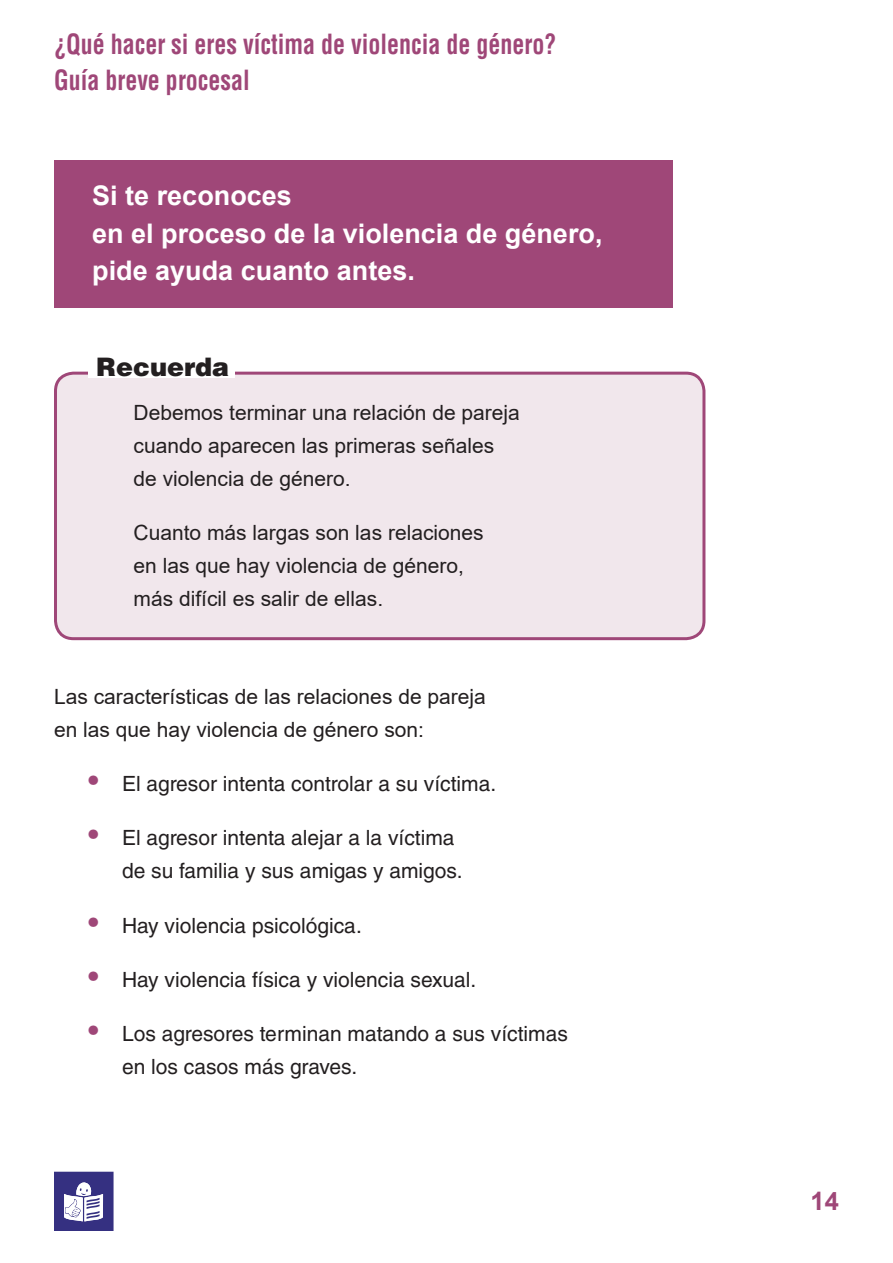
<style>
.page{position:relative;width:893px;height:1263px;background:#fff}
.page>*{position:absolute;margin:0;border:0;box-sizing:border-box;transform-origin:0 0}
.t1{font:700 condensed 27.15px/36px "Helvetica LT Std";color:#9f4778;scale:.88 1}
.t2{font:700 27px/37.5px "Arial";color:#fff}
.t3{font:900 25.5px "Helvetica LT Std";color:#231f20}
.t4{font:700 25.5px "Arial";color:#9f4778}
.t5{font:21px/33px "Arial";color:#231f20}
.t6{font:21px/33px "Helvetica LT Std";color:#231f20}
.s1{font-size:30px;color:#9f4778}
</style>
<div class="page">
<svg style="left:54px;top:1172px;width:60px;height:58px"></svg>
<div style="left:54px;top:160px;width:618px;height:148px;background:#9f4778"></div>
<div style="left:56px;top:373px;width:648px;height:266px;background:#f1e7ec;border-radius:18px"></div>
<div style="left:54px;top:372px;width:651px;height:268px;border:3px solid #9f4778;border-radius:18px"></div>
<div style="left:88px;top:357px;width:146px;height:21px;background:#fff"></div>
<p class="t1" style="left:54px;top:26px;width:573px">¿Qué hacer si eres víctima de violencia de género?<br>Guía breve procesal</p>
<p class="t2" style="left:92px;top:177px;width:512px">Si te reconoces<br>en el proceso de la violencia de género, pide ayuda cuanto antes.</p>
<p class="t3" style="left:96px;top:351px;width:134px">Recuerda</p>
<p class="t5" style="left:134px;top:396px;width:388px">Debemos terminar una relación de pareja cuando aparecen las primeras señales de violencia de género.</p>
<p class="t5" style="left:134px;top:516px;width:352px">Cuanto más largas son las relaciones en las que hay violencia de género, más difícil es salir de ellas.</p>
<p class="t5" style="left:54px;top:680px;width:433px">Las características de las relaciones de pareja en las que hay violencia de género son:</p>
<p class="t6" style="left:88px;top:767px;width:410px"><span class="s1">•</span> El agresor intenta controlar a su víctima.</p>
<p class="t6" style="left:122px;top:821px;width:342px;text-indent:-34px"><span class="s1">•</span> El agresor intenta alejar a la víctima de su familia y sus amigas y amigos.</p>
<p class="t6" style="left:88px;top:909px;width:275px"><span class="s1">•</span> Hay violencia psicológica.</p>
<p class="t6" style="left:88px;top:963px;width:390px"><span class="s1">•</span> Hay violencia física y violencia sexual.</p>
<p class="t6" style="left:122px;top:1017px;width:447px;text-indent:-34px"><span class="s1">•</span> Los agresores terminan matando a sus víctimas en los casos más graves.</p>
<p class="t4" style="left:811px;top:1183px;width:30px">14</p>
</div>
